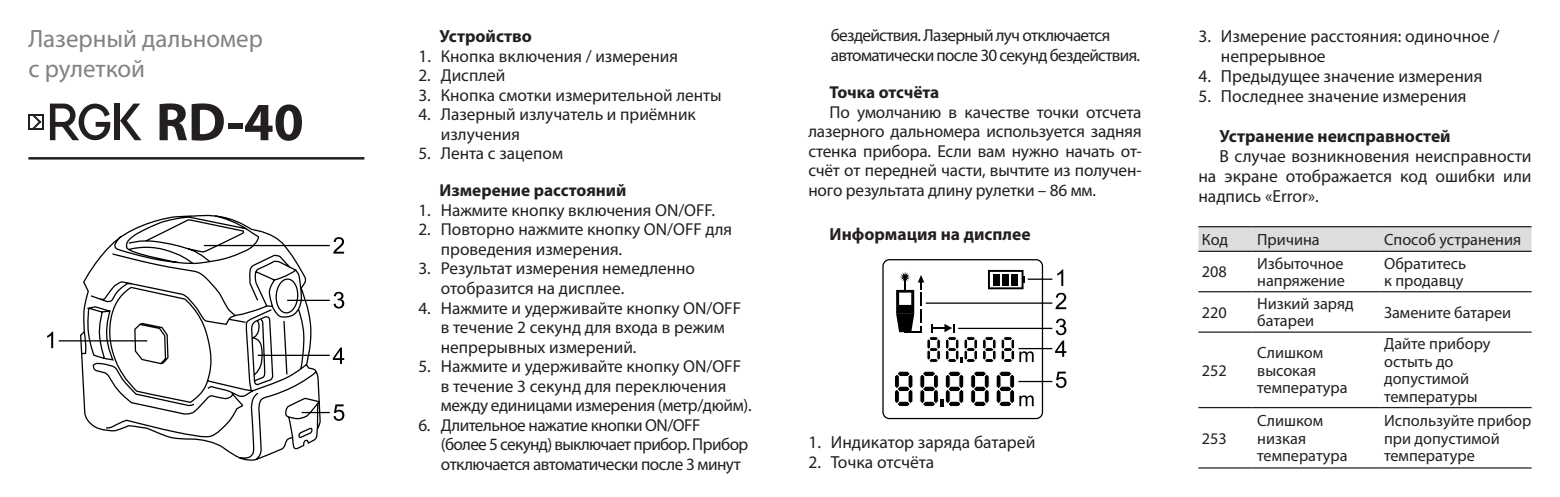
<style>
.page{position:relative;width:1560px;height:497px;background:#fff}
.page>*{position:absolute;margin:0;border:0;box-sizing:border-box;transform-origin:0 0}
.t1{font:700 54px "Myriad Pro";color:#231f20}
.Стиль_абзаца_1{font:25px/30px "Myriad Pro";color:#808285}
.Стиль_абзаца_1-2{font:17.5px/20px "Myriad Pro";color:#231f20}
.Стиль_абзаца_1-3{font:700 17.5px "Myriad Pro";color:#231f20}
.Стиль_абзаца_1-4{font:17.25px/19.5px "Myriad Pro";letter-spacing:-.005em;color:#231f20}
.Стиль_абзаца_1-5{font:17.25px/19.5px "Myriad Pro";letter-spacing:-.03em;color:#231f20}
.Стиль_абзаца_1-6{font:17.25px/19.5px "Myriad Pro";letter-spacing:-.04em;color:#231f20}
.Стиль_абзаца_1-7{font:700 17.25px "Myriad Pro";color:#231f20}
.Стиль_абзаца_1-8{font:16.25px/17.5px "Myriad Pro";color:#231f20}
.s1{font-size:17.5px}
</style>
<div class="page">
<div style="left:115px;top:103px;width:5px;height:37px;background:#231f20"></div>
<svg style="left:120px;top:103px;width:21px;height:37px"></svg>
<svg style="left:50px;top:103px;width:60px;height:38px"></svg>
<svg style="left:28px;top:114px;width:16px;height:15px"></svg>
<svg style="left:895px;top:371px;width:18px;height:35px"></svg>
<svg style="left:919px;top:371px;width:70px;height:35px"></svg>
<svg style="left:996px;top:371px;width:37px;height:35px"></svg>
<div style="left:882px;top:259px;width:160px;height:159px;border:1px solid #000;border-radius:6px"></div>
<hr style="left:1018px;top:380px;width:34px;height:1px;background:#000">
<svg style="left:896px;top:269px;width:170px;height:93px"></svg>
<svg style="left:1055px;top:371px;width:11px;height:16px"></svg>
<div style="left:1198px;top:227px;width:333px;height:23px;background:#dcdddf"></div>
<hr style="left:1198px;top:226px;width:53px;height:1px;background:#231f20">
<hr style="left:1251px;top:226px;width:127px;height:1px;background:#231f20">
<hr style="left:1378px;top:226px;width:153px;height:1px;background:#231f20">
<hr style="left:1198px;top:250px;width:53px;height:1px;background:#231f20">
<hr style="left:1251px;top:250px;width:127px;height:1px;background:#231f20">
<hr style="left:1378px;top:250px;width:153px;height:1px;background:#231f20">
<hr style="left:1198px;top:291px;width:53px;height:1px;background:#231f20">
<hr style="left:1251px;top:291px;width:127px;height:1px;background:#231f20">
<hr style="left:1378px;top:291px;width:153px;height:1px;background:#231f20">
<hr style="left:1198px;top:331px;width:53px;height:1px;background:#231f20">
<hr style="left:1251px;top:331px;width:127px;height:1px;background:#231f20">
<hr style="left:1378px;top:331px;width:153px;height:1px;background:#231f20">
<hr style="left:1198px;top:406px;width:53px;height:1px;background:#231f20">
<hr style="left:1251px;top:406px;width:127px;height:1px;background:#231f20">
<hr style="left:1378px;top:406px;width:153px;height:1px;background:#231f20">
<hr style="left:1198px;top:466px;width:53px;height:2px;background:#231f20">
<hr style="left:1251px;top:466px;width:127px;height:2px;background:#231f20">
<hr style="left:1378px;top:466px;width:153px;height:2px;background:#231f20">
<svg style="left:111px;top:214px;width:173px;height:30px"></svg>
<svg style="left:47px;top:331px;width:6px;height:17px"></svg>
<svg style="left:333px;top:237px;width:11px;height:16px"></svg>
<svg style="left:333px;top:291px;width:11px;height:17px"></svg>
<svg style="left:333px;top:347px;width:11px;height:16px"></svg>
<svg style="left:333px;top:404px;width:11px;height:16px"></svg>
<svg style="left:58px;top:244px;width:272px;height:217px"></svg>
<hr style="left:28px;top:157px;width:336px;height:2px;background:#231f20">
<div style="left:37px;top:435px;width:103px;height:38px;background:#fff"></div>
<p class="Стиль_абзаца_1" style="left:28px;top:23px;width:236px">Лазерный дальномер с рулеткой</p>
<p class="Стиль_абзаца_1-3" style="left:439px;top:24px;width:94px">Устройство</p>
<p class="Стиль_абзаца_1-4" style="left:418px;top:46px;width:261px"><span class="s1">1</span>. Кнопка включения / измерения</p>
<p class="Стиль_абзаца_1-4" style="left:418px;top:65px;width:88px">2. Дисплей</p>
<p class="Стиль_абзаца_1-4" style="left:418px;top:85px;width:305px">3. Кнопка смотки измерительной ленты</p>
<p class="Стиль_абзаца_1-4" style="left:441px;top:104px;width:256px;text-indent:-22px">4. Лазерный излучатель и приёмник излучения</p>
<p class="Стиль_абзаца_1-4" style="left:418px;top:143px;width:146px">5. Лента с зацепом</p>
<p class="Стиль_абзаца_1-7" style="left:439px;top:179px;width:188px">Измерение расстояний</p>
<p class="Стиль_абзаца_1-4" style="left:418px;top:200px;width:298px">1. Нажмите кнопку включения ON/OFF.</p>
<p class="Стиль_абзаца_1-4" style="left:441px;top:219px;width:293px;text-indent:-22px">2. Повторно нажмите кнопку ON/OFF для проведения измерения.</p>
<p class="Стиль_абзаца_1-4" style="left:441px;top:258px;width:256px;text-indent:-22px">3. Результат измерения немедленно отобразится на дисплее.</p>
<p class="Стиль_абзаца_1-4" style="left:441px;top:297px;width:302px;text-indent:-22px">4. Нажмите и удерживайте кнопку ON/OFF в течение 2 секунд для входа в режим непрерывных измерений.</p>
<p class="Стиль_абзаца_1-4" style="left:441px;top:356px;width:312px;text-indent:-22px">5. Нажмите и удерживайте кнопку ON/OFF в течение 3 секунд для переключения между единицами измерения (метр/дюйм).</p>
<p class="Стиль_абзаца_1-5" style="left:441px;top:414px;width:309px;text-indent:-22px">6. Длительное нажатие кнопки ON/OFF (более 5 секунд) выключает прибор. Прибор отключается автоматически после 3 минут</p>
<p class="t1" style="left:156px;top:87px;width:149px">RD-40</p>
<p class="Стиль_абзаца_1-6" style="left:830px;top:25px;width:311px">бездействия. Лазерный луч отключается автоматически после 30 секунд бездействия.</p>
<p class="Стиль_абзаца_1-7" style="left:829px;top:81px;width:111px">Точка отсчёта</p>
<p class="Стиль_абзаца_1-4" style="left:808px;top:101px;width:335px;text-align:justify;text-indent:21px">По умолчанию в качестве точки отсчета лазерного дальномера используется задняя стенка прибора. Если вам нужно начать от&shy;счёт от передней части, вычтите из получен&shy;ного результата длину рулетки – 86 мм.</p>
<p class="Стиль_абзаца_1-3" style="left:829px;top:223px;width:202px">Информация на дисплее</p>
<p class="Стиль_абзаца_1-2" style="left:808px;top:431px;width:228px">1. Индикатор заряда батарей</p>
<p class="Стиль_абзаца_1-2" style="left:808px;top:451px;width:127px">2. Точка отсчёта</p>
<p class="Стиль_абзаца_1-2" style="left:1220px;top:25px;width:280px;text-indent:-23px">3. Измерение расстояния: одиночное / непрерывное</p>
<p class="Стиль_абзаца_1-2" style="left:1198px;top:65px;width:285px">4. Предыдущее значение измерения</p>
<p class="Стиль_абзаца_1-2" style="left:1198px;top:85px;width:269px">5. Последнее значение измерения</p>
<p class="Стиль_абзаца_1-3" style="left:1219px;top:124px;width:232px">Устранение неисправностей</p>
<p class="Стиль_абзаца_1-2" style="left:1198px;top:145px;width:335px;text-align:justify;text-indent:21px">В случае возникновения неисправности на экране отображается код ошибки или надпись «Error».</p>
<p class="Стиль_абзаца_1-8" style="left:1201px;top:230px;width:28px">Код</p>
<p class="Стиль_абзаца_1-8" style="left:1256px;top:230px;width:64px">Причина</p>
<p class="Стиль_абзаца_1-8" style="left:1383px;top:230px;width:138px">Способ устранения</p>
<p class="Стиль_абзаца_1-8" style="left:1201px;top:262px;width:27px">208</p>
<p class="Стиль_абзаца_1-8" style="left:1256px;top:254px;width:89px">Избыточное напряжение</p>
<p class="Стиль_абзаца_1-8" style="left:1383px;top:254px;width:84px">Обратитесь к продавцу</p>
<p class="Стиль_абзаца_1-8" style="left:1201px;top:303px;width:27px">220</p>
<p class="Стиль_абзаца_1-8" style="left:1256px;top:294px;width:98px">Низкий заряд батареи</p>
<p class="Стиль_абзаца_1-8" style="left:1383px;top:303px;width:129px">Замените батареи</p>
<p class="Стиль_абзаца_1-8" style="left:1201px;top:360px;width:27px">252</p>
<p class="Стиль_абзаца_1-8" style="left:1256px;top:343px;width:92px">Слишком высокая температура</p>
<p class="Стиль_абзаца_1-8" style="left:1383px;top:334px;width:108px">Дайте прибору остыть до допустимой температуры</p>
<p class="Стиль_абзаца_1-8" style="left:1201px;top:428px;width:27px">253</p>
<p class="Стиль_абзаца_1-8" style="left:1256px;top:411px;width:92px">Слишком низкая температура</p>
<p class="Стиль_абзаца_1-8" style="left:1383px;top:411px;width:149px">Используйте прибор при допустимой температуре</p>
</div>
